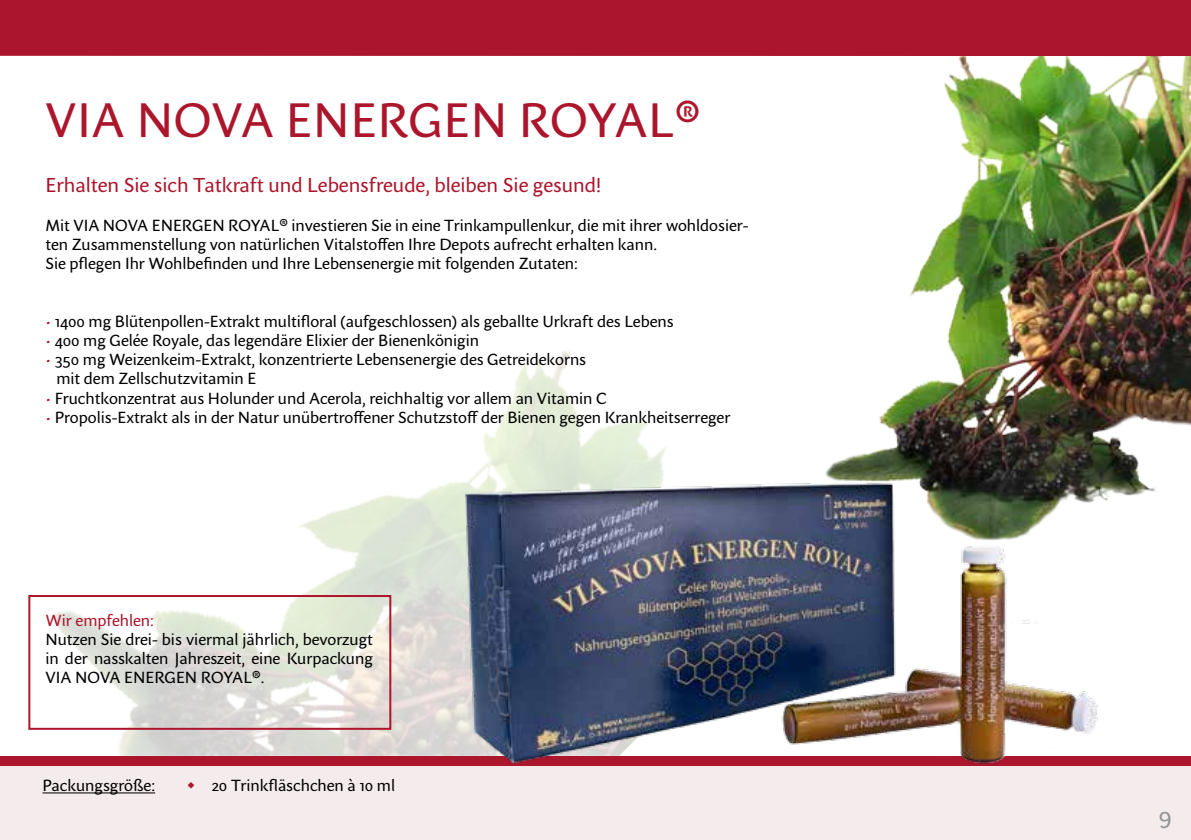
<style>
.page{position:relative;width:1191px;height:840px;background:#fff}
.page>*{position:absolute;margin:0;border:0;box-sizing:border-box;transform-origin:0 0}
.t1{font:48px "Sharik Sans";letter-spacing:.01em;color:#ac162c}
.t2{font:24px "Sharik Sans";color:#939598}
.t3{font:20px "Sharik Sans";color:#ac162c}
.t4{font:16px/19.2px "Sharik Sans";color:#000}
.t5{font:16px "Sharik Sans";color:#ac162c}
.s1{color:#ac162c}
</style>
<div class="page">
<div style="left:0;top:755px;width:1191px;height:84px;background:#f4ebec"></div>
<div style="left:0;top:0;width:1191px;height:56px;background:#ac162c"></div>
<div style="left:0;top:755px;width:1191px;height:9px;background:#ac162c"></div>
<img style="left:825px;top:57px;width:366px;height:444px">
<img style="left:28px;top:351px;width:639px;height:404px">
<img style="left:465px;top:482px;width:634px;height:284px">
<div style="left:28px;top:594px;width:363px;height:135px;border:2px solid #ac162c"></div>
<hr style="left:43px;top:792px;width:112px;height:1px;background:#000">
<h1 class="t1" style="left:46px;top:87px;width:656px">VIA NOVA ENERGEN ROYAL®</h1>
<p class="t3" style="left:45px;top:171px;width:557px">Erhalten Sie sich Tatkraft und Lebensfreude, bleiben Sie gesund!</p>
<p class="t4" style="left:45px;top:215px;width:705px">Mit VIA NOVA ENERGEN ROYAL® investieren Sie in eine Trinkampullenkur, die mit ihrer wohldosier&shy;ten Zusammenstellung von natürlichen Vitalstoffen Ihre Depots aufrecht erhalten kann.<br>Sie pflegen Ihr Wohlbefinden und Ihre Lebensenergie mit folgenden Zutaten:</p>
<p class="t4" style="left:45px;top:311px;width:630px"><span class="s1">•</span> 1400 mg Blütenpollen-Extrakt multifloral (aufgeschlossen) als geballte Urkraft des Lebens</p>
<p class="t4" style="left:45px;top:330px;width:435px"><span class="s1">•</span> 400 mg Gelée Royale, das legendäre Elixier der Bienenkönigin</p>
<p class="t4" style="left:56px;top:349px;width:531px;text-indent:-11px"><span class="s1">•</span> 350 mg Weizenkeim-Extrakt, konzentrierte Lebensenergie des Getreidekorns mit dem Zellschutzvitamin E</p>
<p class="t4" style="left:45px;top:388px;width:563px"><span class="s1">•</span> Fruchtkonzentrat aus Holunder und Acerola, reichhaltig vor allem an Vitamin C</p>
<p class="t4" style="left:45px;top:407px;width:686px"><span class="s1">•</span> Propolis-Extrakt als in der Natur unübertroffener Schutzstoff der Bienen gegen Krankheitserreger</p>
<p class="t5" style="left:45px;top:608px;width:110px">Wir empfehlen:</p>
<p class="t4" style="left:45px;top:629px;width:329px;text-align:justify">Nutzen Sie drei- bis viermal jährlich, bevorzugt in der nasskalten Jahreszeit, eine Kurpackung VIA NOVA ENERGEN ROYAL®.</p>
<p class="t4" style="left:43px;top:775px;width:114px">Packungsgröße:</p>
<p class="t4" style="left:212px;top:775px;width:185px">20 Trinkfläschchen à 10 ml</p>
<h2 class="t2" style="left:1158px;top:798px;width:14px">9</h2>
</div>
